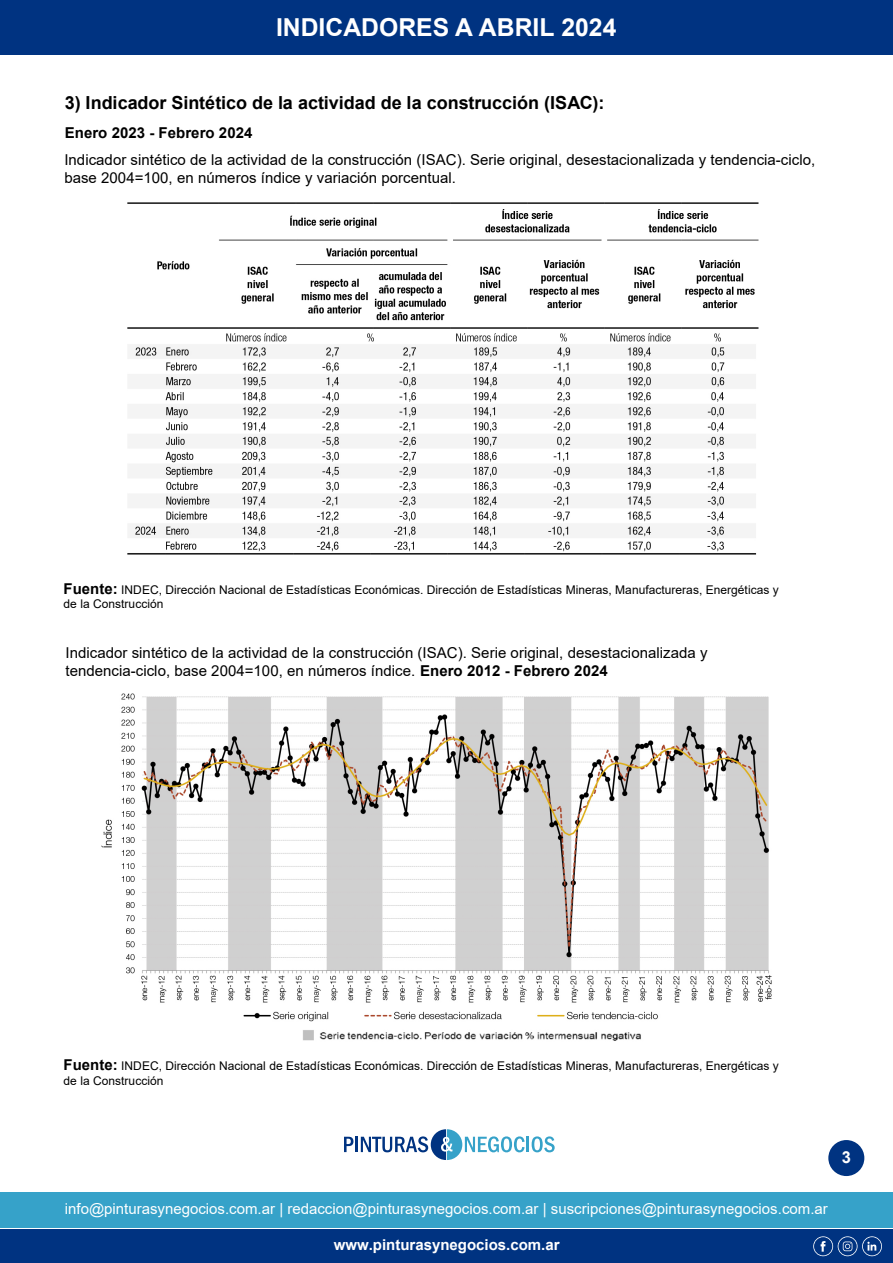
<style>
.page{position:relative;width:893px;height:1263px;background:#fff}
.page>*{position:absolute;margin:0;border:0;box-sizing:border-box;transform-origin:0 0}
.t1{font:700 24.75px "Arial";color:#fff}
.t2{font:700 18px "Arial";color:#000}
.t3{font:700 16.5px "Arial";color:#fff}
.t4{font:15px/18px "Arial";color:#000}
.t5{font:15px "Arial";color:#fff}
.t6{font:700 15px "Arial";color:#fff}
.t7{font:700 15px "Arial";letter-spacing:.005em;color:#000}
.t8{font:12px/14.4px "Arial";color:#000}
.s1{font-weight:700;font-size:15px}
.s2{font-weight:700}
</style>
<div class="page">
<div style="left:0;top:0;width:893px;height:55px;background:#003381"></div>
<div style="left:0;top:1192px;width:893px;height:35px;background:#36a2c9"></div>
<div style="left:828px;top:1140px;width:36px;height:36px;background:#003381;border-radius:50%"></div>
<svg style="left:344px;top:1137px;width:9px;height:15px"></svg>
<hr style="left:355px;top:1137px;width:3px;height:15px;background:#003381">
<svg style="left:361px;top:1129px;width:194px;height:31px"></svg>
<div style="left:0;top:1230px;width:893px;height:33px;background:#003381"></div>
<svg style="left:813px;top:1236px;width:69px;height:20px"></svg>
<img style="left:127px;top:202px;width:632px;height:353px">
<img style="left:101px;top:693px;width:671px;height:348px">
<h1 class="t1" style="left:276px;top:10px;width:342px">INDICADORES A ABRIL 2024</h1>
<p class="t2" style="left:65px;top:90px;width:541px">3) Indicador Sintético de la actividad de la construcción (ISAC):</p>
<p class="t7" style="left:65px;top:122px;width:189px">Enero 2023 - Febrero 2024</p>
<p class="t4" style="left:64px;top:151px;width:752px">Indicador sintético de la actividad de la construcción (ISAC). Serie original, desestacionalizada y tendencia-ciclo, base 2004=100, en números índice y variación porcentual.</p>
<p class="t8" style="left:64px;top:582px;width:717px"><span class="s1">Fuente:</span> INDEC, Dirección Nacional de Estadísticas Económicas. Dirección de Estadísticas Mineras, Manufactureras, Energéticas y de la Construcción</p>
<p class="t4" style="left:66px;top:643px;width:644px">Indicador sintético de la actividad de la construcción (ISAC). Serie original, desestacionalizada y tendencia-ciclo, base 2004=100, en números índice. <span class="s2">Enero 2012 - Febrero 2024</span></p>
<p class="t8" style="left:64px;top:1059px;width:717px"><span class="s1">Fuente:</span> INDEC, Dirección Nacional de Estadísticas Económicas. Dirección de Estadísticas Mineras, Manufactureras, Energéticas y de la Construcción</p>
<p class="t3" style="left:842px;top:1146px;width:11px">3</p>
<p class="t5" style="left:65px;top:1199px;width:764px">info@pinturasynegocios.com.ar | redaccion@pinturasynegocios.com.ar | suscripciones@pinturasynegocios.com.ar</p>
<p class="t6" style="left:334px;top:1234px;width:227px">www.pinturasynegocios.com.ar</p>
</div>
